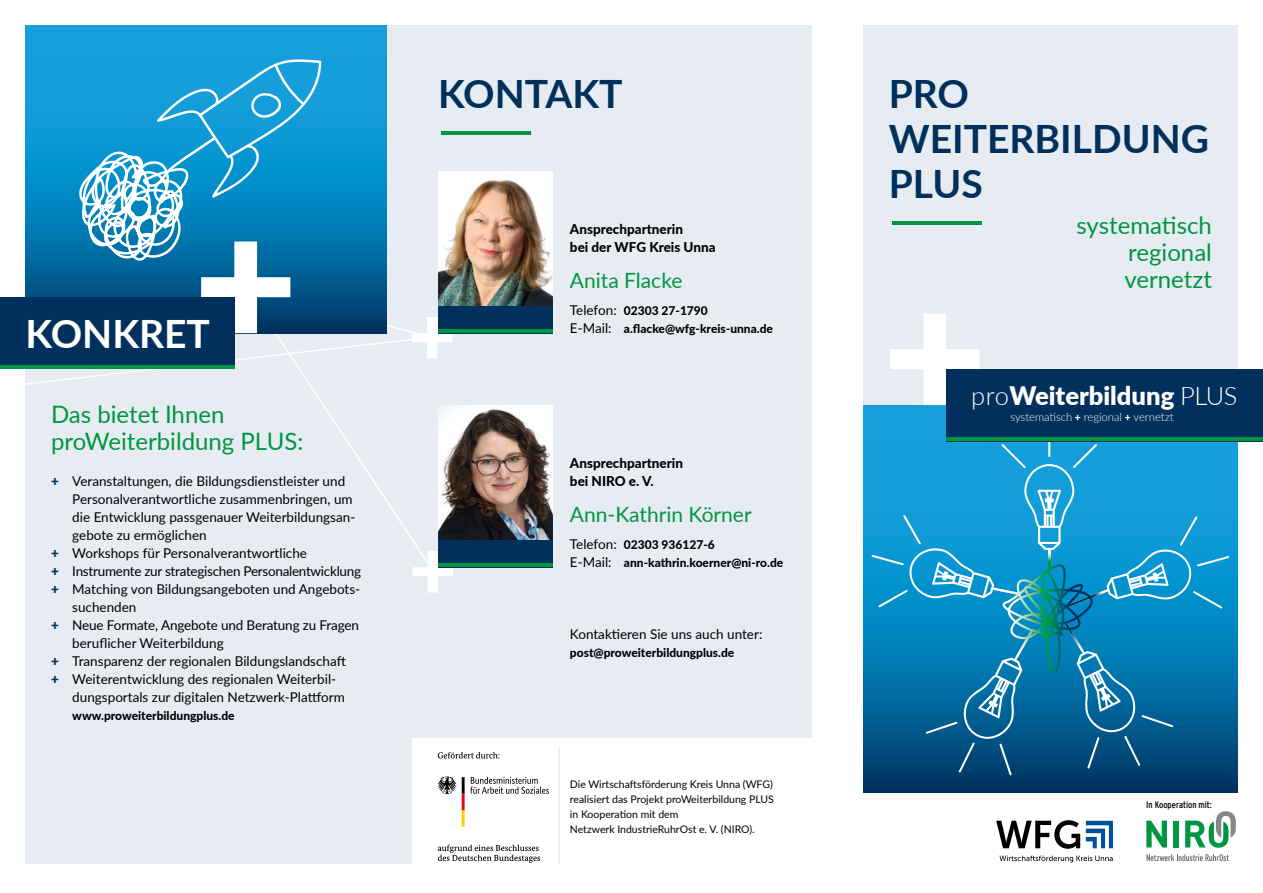
<style>
.page{position:relative;width:1263px;height:893px;background:#fff}
.page>*{position:absolute;margin:0;border:0;box-sizing:border-box;transform-origin:0 0}
.t1{font:700 39px/45px "Lato";color:#00305b}
.t2{font:700 39px "Lato";color:#fff}
.t3{font:900 25.5px "Lato";color:#fff}
.t4{font:24px/27px "Lato";color:#009641;text-align:justify}
.t5{font:21px "Lato";color:#009641}
.t6{font:13.5px "Lato";color:#000}
.t7{font:800 13.5px/18px "Lato";color:#000}
.t8{font:13.5px "Lato";letter-spacing:-.02em;color:#000}
.t9{font:800 12px/18px "Lato";color:#000}
.t10{font:300 11.4px "Lato";letter-spacing:-.005em;color:#fff}
.t11{font:10.5px/15px "Lato";color:#000}
.t12{font:condensed 9.3px "Interstate";color:#000}
.s1{font-weight:900;color:#00305b}
.s2{font-weight:400;font-size:13.5px}
.s3{font-weight:300}
.s4{font-weight:900;font-size:10.2px}
</style>
<div class="page">
<svg style="left:863px;top:405px;width:374px;height:387px;background:#056194"></svg>
<svg style="left:871px;top:424px;width:358px;height:351px;background:#1286bc"></svg>
<svg style="left:1048px;top:550px;width:2px;height:14px"></svg>
<svg style="left:995px;top:564px;width:114px;height:109px;background:#148db6"></svg>
<div style="left:26px;top:26px;width:786px;height:838px;background:#e6ecf2"></div>
<svg style="left:312px;top:389px;width:108px;height:162px"></svg>
<div style="left:863px;top:26px;width:374px;height:379px;background:#e6ecf2"></div>
<svg style="left:890px;top:313px;width:89px;height:92px"></svg>
<hr style="left:892px;top:221px;width:89px;height:4px;background:#009641">
<svg style="left:996px;top:820px;width:84px;height:29px"></svg>
<svg style="left:999px;top:856px;width:114px;height:6px"></svg>
<svg style="left:1086px;top:821px;width:27px;height:27px"></svg>
<svg style="left:1146px;top:854px;width:82px;height:7px"></svg>
<svg style="left:1146px;top:821px;width:21px;height:26px"></svg>
<div style="left:1173px;top:821px;width:5px;height:26px;background:#009641"></div>
<svg style="left:1185px;top:811px;width:51px;height:37px"></svg>
<div style="left:26px;top:26px;width:361px;height:307px;background:#169fdb"></div>
<img style="left:453px;top:171px;width:100px;height:135px">
<div style="left:438px;top:306px;width:115px;height:27px;background:#00305b"></div>
<hr style="left:438px;top:330px;width:115px;height:3px;background:#009641">
<svg style="left:413px;top:551px;width:40px;height:42px"></svg>
<img style="left:438px;top:405px;width:115px;height:135px">
<div style="left:438px;top:540px;width:115px;height:27px;background:#00305b"></div>
<hr style="left:438px;top:564px;width:115px;height:3px;background:#009641">
<div style="left:412px;top:738px;width:414px;height:155px;background:#fff"></div>
<svg style="left:25px;top:59px;width:428px;height:330px"></svg>
<div style="left:0;top:297px;width:234px;height:72px;background:#00305b"></div>
<hr style="left:0;top:366px;width:234px;height:3px;background:#009641">
<hr style="left:441px;top:131px;width:89px;height:4px;background:#009641">
<div style="left:946px;top:369px;width:317px;height:72px;background:#00305b"></div>
<hr style="left:946px;top:438px;width:317px;height:3px;background:#009641">
<svg style="left:438px;top:752px;width:61px;height:6px"></svg>
<svg style="left:438px;top:845px;width:102px;height:18px"></svg>
<svg style="left:437px;top:776px;width:112px;height:51px"></svg>
<hr style="left:558px;top:747px;width:2px;height:117px;background:#e6ecf2">
<h1 class="t2" style="left:26px;top:305px;width:186px">KONKRET</h1>
<h3 class="t4" style="left:51px;top:400px;width:254px">Das bietet Ihnen proWeiterbildung PLUS:</h3>
<p class="t6" style="left:51px;top:471px;width:296px"><span class="s1">+</span> Veranstaltungen, die Bildungsdienstleister und</p>
<p class="t6" style="left:72px;top:489px;width:282px">Personalverantwortliche zusammenbringen, um</p>
<p class="t6" style="left:72px;top:507px;width:285px">die Entwicklung passgenauer Weiterbildungsan-</p>
<p class="t6" style="left:72px;top:525px;width:136px">gebote zu ermöglichen</p>
<p class="t6" style="left:51px;top:543px;width:257px"><span class="s1">+</span> Workshops für Personalverantwortliche</p>
<p class="t8" style="left:51px;top:561px;width:312px"><span class="s1">+</span> Instrumente zur strategischen Personalentwicklung</p>
<p class="t6" style="left:51px;top:579px;width:311px"><span class="s1">+</span> Matching von Bildungsangeboten und Angebots-</p>
<p class="t6" style="left:72px;top:597px;width:66px">suchenden</p>
<p class="t6" style="left:51px;top:615px;width:309px"><span class="s1">+</span> Neue Formate, Angebote und Beratung zu Fragen</p>
<p class="t6" style="left:72px;top:633px;width:153px">beruflicher Weiterbildung</p>
<p class="t6" style="left:51px;top:651px;width:296px"><span class="s1">+</span> Transparenz der regionalen Bildungslandschaft</p>
<p class="t6" style="left:51px;top:669px;width:287px"><span class="s1">+</span> Weiterentwicklung des regionalen Weiterbil-</p>
<p class="t6" style="left:72px;top:687px;width:274px">dungsportals zur digitalen Netzwerk-Plattform</p>
<p class="t9" style="left:72px;top:706px;width:164px">www.proweiterbildungplus.de</p>
<h1 class="t1" style="left:438px;top:70px;width:186px">KONTAKT</h1>
<p class="t7" style="left:570px;top:219px;width:147px">Ansprechpartnerin<br>bei der WFG Kreis Unna</p>
<h3 class="t5" style="left:570px;top:265px;width:114px">Anita Flacke</h3>
<p class="t9" style="left:570px;top:301px;width:205px"><span class="s2">Telefon:</span> 02303 27-1790<br><span class="s2">E-Mail:</span> a.flacke@wfg-kreis-unna.de</p>
<p class="t7" style="left:570px;top:453px;width:115px">Ansprechpartnerin bei NIRO e. V.</p>
<h3 class="t5" style="left:570px;top:499px;width:183px">Ann-Kathrin Körner</h3>
<p class="t9" style="left:570px;top:535px;width:215px"><span class="s2">Telefon:</span> 02303 936127-6<br><span class="s2">E-Mail:</span> ann-kathrin.koerner@ni-ro.de</p>
<p class="t6" style="left:570px;top:624px;width:194px">Kontaktieren Sie uns auch unter:</p>
<p class="t9" style="left:570px;top:643px;width:166px">post@proweiterbildungplus.de</p>
<p class="t11" style="left:570px;top:776px;width:205px">Die Wirtschaftsförderung Kreis Unna (WFG) realisiert das Projekt proWeiterbildung PLUS in Kooperation mit dem<br>Netzwerk IndustrieRuhrOst e. V. (NIRO).</p>
<h1 class="t1" style="left:889px;top:70px;width:322px">PRO<br>WEITERBILDUNG<br>PLUS</h1>
<h3 class="t4" style="left:1124px;top:211px;width:89px;text-indent:-48px">systematisch regional vernetzt</h3>
<h2 class="t3" style="left:971px;top:376px;width:268px"><span class="s3">pro</span>Weiterbildung <span class="s3">PLUS</span></h2>
<p class="t10" style="left:1010px;top:409px;width:165px">systematisch <span class="s4">+</span> regional <span class="s4">+</span> vernetzt</p>
<p class="t12" style="left:1146px;top:799px;width:67px">In Kooperation mit:</p>
</div>
